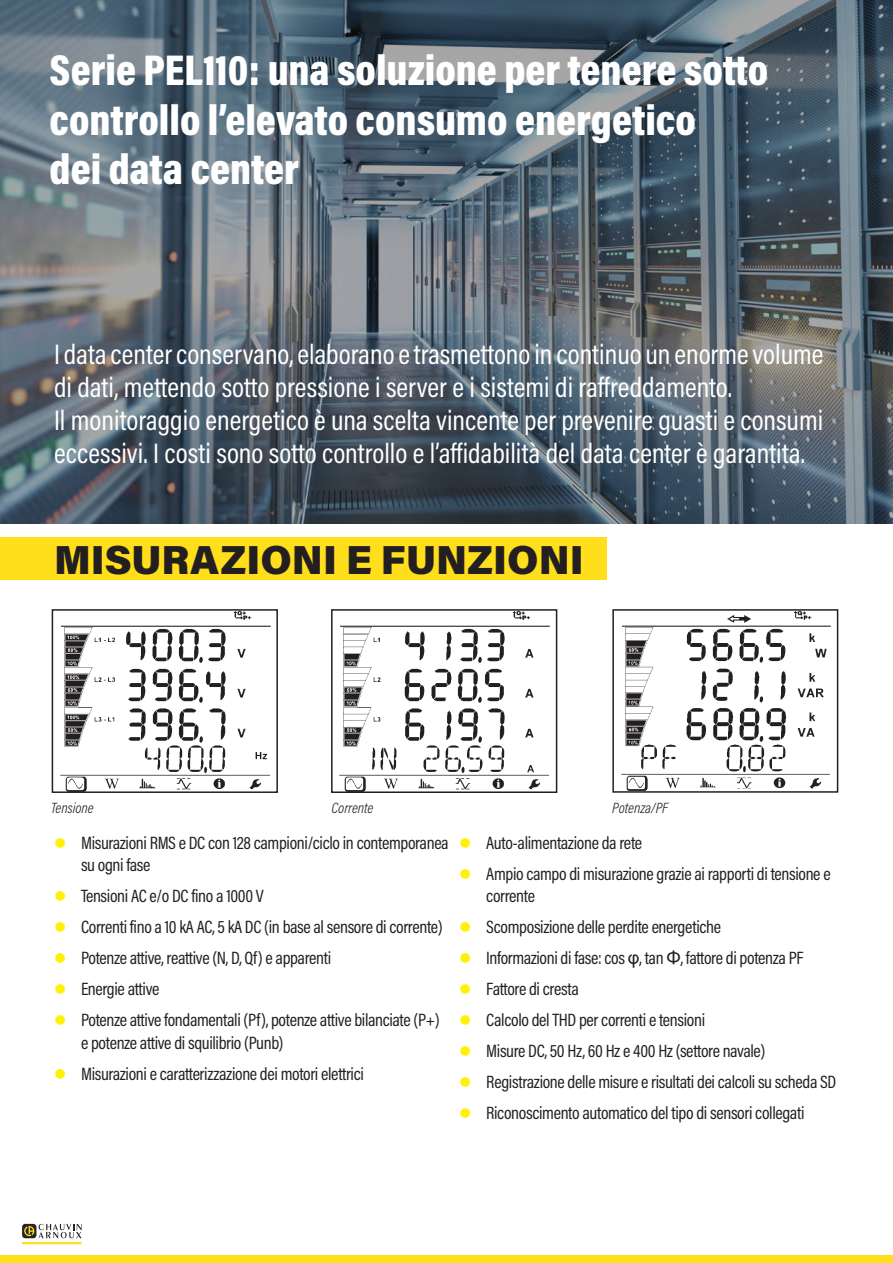
<style>
.page{position:relative;width:893px;height:1263px;background:#fff}
.page>*{position:absolute;margin:0;border:0;box-sizing:border-box;transform-origin:0 0}
.t1{font:900 43.5px/49.5px "Acumin Pro Cond";color:#fff}
.t2{font:900 40.5px "Acumin Pro";color:#231f20}
.t3{font:28.5px/33px "Acumin Pro Cond";color:#fff}
.t4{font:18px/22.5px "Acumin Pro Cond";letter-spacing:-.02em;color:#231f20}
.t5{font:italic 300 15px "Acumin Pro Cond";color:#231f20}
.s1{font-family:"Arial"}
</style>
<div class="page">
<div style="left:0;top:1256px;width:893px;height:7px;background:#ffe01b"></div>
<div style="left:0;top:537px;width:607px;height:43px;background:#ffdf1b"></div>
<img style="left:60px;top:612px;width:211px;height:178px">
<div style="left:52px;top:609px;width:226px;height:184px;border:2px solid #231f20"></div>
<img style="left:339px;top:612px;width:211px;height:178px">
<div style="left:331px;top:609px;width:226px;height:184px;border:2px solid #231f20"></div>
<img style="left:621px;top:612px;width:210px;height:178px">
<div style="left:612px;top:609px;width:226px;height:184px;border:2px solid #231f20"></div>
<svg style="left:0;top:0;width:893px;height:523px;background:#576570"></svg>
<div style="left:22px;top:1224px;width:14px;height:14px;background:#282426;border-radius:3px"></div>
<svg style="left:24px;top:1223px;width:58px;height:15px"></svg>
<hr style="left:22px;top:1242px;width:60px;height:2px;background:#ffdf1b">
<p class="t1" style="left:50px;top:44px;width:720px">Serie PEL110: una soluzione per tenere sotto controllo l’elevato consumo energetico<br>dei data center</p>
<p class="t3" style="left:54px;top:337px;width:771px">I data center conservano, elaborano e trasmettono in continuo un enorme volume di dati, mettendo sotto pressione i server e i sistemi di raffreddamento.</p>
<p class="t3" style="left:54px;top:403px;width:771px">Il monitoraggio energetico è una scelta vincente per prevenire guasti e consumi eccessivi. I costi sono sotto controllo e l’affidabilità del data center è garantita.</p>
<p class="t2" style="left:54px;top:531px;width:531px">MISURAZIONI E FUNZIONI</p>
<p class="t5" style="left:51px;top:798px;width:44px">Tensione</p>
<p class="t5" style="left:332px;top:798px;width:43px">Corrente</p>
<p class="t5" style="left:612px;top:798px;width:57px">Potenza/PF</p>
<p class="t4" style="left:81px;top:831px;width:369px">Misurazioni RMS e DC con 128 campioni/ciclo in contemporanea su ogni fase</p>
<p class="t4" style="left:81px;top:884px;width:184px">Tensioni AC e/o DC fino a 1000 V</p>
<p class="t4" style="left:81px;top:915px;width:363px">Correnti fino a 10 kA AC, 5 kA DC (in base al sensore di corrente)</p>
<p class="t4" style="left:81px;top:946px;width:252px">Potenze attive, reattive (N, D, Qf) e apparenti</p>
<p class="t4" style="left:81px;top:977px;width:80px">Energie attive</p>
<p class="t4" style="left:81px;top:1008px;width:360px">Potenze attive fondamentali (Pf), potenze attive bilanciate (P+) e potenze attive di squilibrio (Punb)</p>
<p class="t4" style="left:81px;top:1062px;width:284px">Misurazioni e caratterizzazione dei motori elettrici</p>
<p class="t4" style="left:486px;top:831px;width:157px">Auto-alimentazione da rete</p>
<p class="t4" style="left:486px;top:862px;width:346px">Ampio campo di misurazione grazie ai rapporti di tensione e corrente</p>
<p class="t4" style="left:486px;top:915px;width:236px">Scomposizione delle perdite energetiche</p>
<p class="t4" style="left:486px;top:946px;width:319px">Informazioni di fase: cos <span class="s1">φ</span>, tan <span class="s1">Φ</span>, fattore di potenza PF</p>
<p class="t4" style="left:486px;top:977px;width:94px">Fattore di cresta</p>
<p class="t4" style="left:486px;top:1008px;width:220px">Calcolo del THD per correnti e tensioni</p>
<p class="t4" style="left:486px;top:1039px;width:281px">Misure DC, 50 Hz, 60 Hz e 400 Hz (settore navale)</p>
<p class="t4" style="left:486px;top:1070px;width:352px">Registrazione delle misure e risultati dei calcoli su scheda SD</p>
<p class="t4" style="left:486px;top:1101px;width:320px">Riconoscimento automatico del tipo di sensori collegati</p>
</div>
